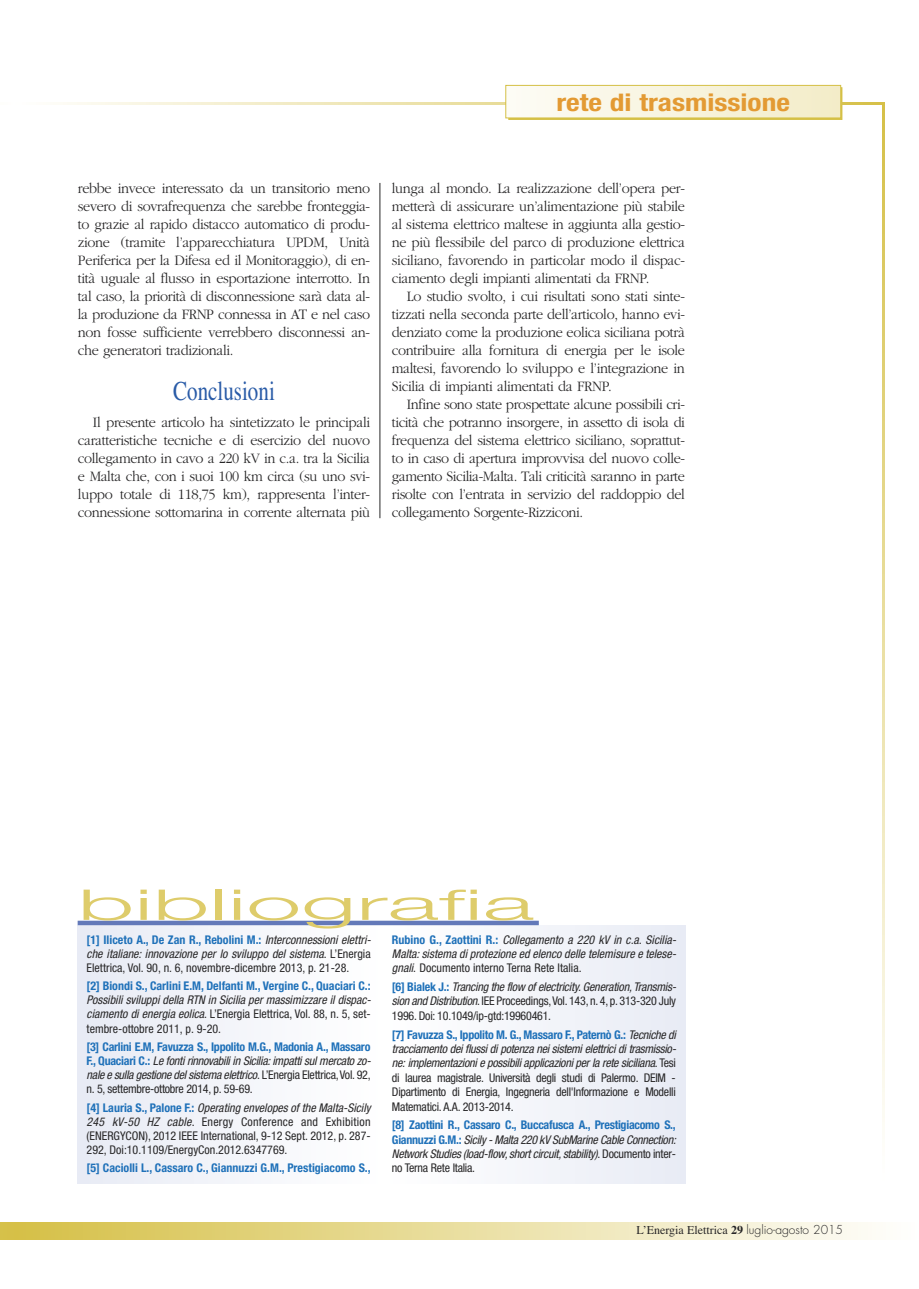
<style>
.page{position:relative;width:919px;height:1289px;background:#fff}
.page>*{position:absolute;margin:0;border:0;box-sizing:border-box;transform-origin:0 0}
.t1{font:42.3px "Helvetica Neue Light TT";color:#decc6b;scale:2.34 1}
.t2{font:27.3px "Times";color:#295ba7;scale:.77 1}
.t3{font:700 condensed 24.3px "Helvetica Neue";color:#e39a33;scale:1.21 1}
.t4{font:300 15px/18px "Garamond";letter-spacing:-.025em;color:#272627;text-align:justify;scale:.95 1}
.t5{font:italic condensed 12px/14.1px "Helvetica Neue";color:#272627;text-align:justify}
.t6{font:condensed 12px/14.4px "Helvetica Neue";letter-spacing:-.02em;color:#272627;text-align:justify}
.t7{font:700 condensed 12px "Helvetica Neue";color:#1f71b9}
.t8{font:12px "Times";color:#272627}
.s1{font-weight:700;font-style:normal;color:#1f71b9}
.s2{font-style:normal}
.s3{font-weight:700;color:#1f71b9}
.s4{font-style:italic}
.s5{font-weight:700}
.s6{font-family:"Futura";font-weight:300}
</style>
<div class="page">
<hr style="left:379px;top:183px;width:1px;height:335px;background:#272627">
<div style="left:9px;top:1222px;width:907px;height:17px;background:linear-gradient(to right,#d5bf46,#fffefd)"></div>
<div style="left:508px;top:87px;width:334px;height:33px;border:1px solid #d5c046"></div>
<svg style="left:882px;top:104px;width:2px;height:1018px;background:#e9dd9d"></svg>
<svg style="left:63px;top:102px;width:821px;height:2px"></svg>
<div style="left:506px;top:86px;width:334px;height:32px;background:linear-gradient(to right,#fdfcf6,#f3ecc8)"></div>
<div style="left:505px;top:85px;width:336px;height:33px;border:1px solid #d5c046"></div>
<div style="left:0;top:1222px;width:16px;height:17px;background:#d6c049"></div>
<div style="left:78px;top:926px;width:607px;height:257px;background:#f3f5fa"></div>
<div style="left:78px;top:920px;width:460px;height:5px;background:#6379b9"></div>
<h3 class="t3" style="left:556px;top:94px;width:194px">rete di trasmissione</h3>
<p class="t4" style="left:78px;top:179px;width:309px">rebbe invece interessato da un transitorio meno severo di sovrafrequenza che sarebbe fronteggia&shy;to grazie al rapido distacco automatico di produ&shy;zione (tramite l’apparecchiatura UPDM, Unità Periferica per la Difesa ed il Monitoraggio), di en&shy;tità uguale al flusso in esportazione interrotto. In tal caso, la priorità di disconnessione sarà data al&shy;la produzione da FRNP connessa in AT e nel caso non fosse sufficiente verrebbero disconnessi an&shy;che generatori tradizionali.</p>
<h2 class="t2" style="left:173px;top:374px;width:133px">Conclusioni</h2>
<p class="t4" style="left:78px;top:413px;width:309px;text-indent:15px">Il presente articolo ha sintetizzato le principali caratteristiche tecniche e di esercizio del nuovo collegamento in cavo a 220 kV in c.a. tra la Sicilia e Malta che, con i suoi 100 km circa (su uno svi&shy;luppo totale di 118,75 km), rappresenta l’inter&shy;connessione sottomarina in corrente alternata più</p>
<p class="t4" style="left:392px;top:179px;width:310px">lunga al mondo. La realizzazione dell’opera per&shy;metterà di assicurare un’alimentazione più stabile al sistema elettrico maltese in aggiunta alla gestio&shy;ne più flessibile del parco di produzione elettrica siciliano, favorendo in particolar modo il dispac&shy;ciamento degli impianti alimentati da FRNP.</p>
<p class="t4" style="left:392px;top:287px;width:310px;text-indent:15px">Lo studio svolto, i cui risultati sono stati sinte&shy;tizzati nella seconda parte dell’articolo, hanno evi&shy;denziato come la produzione eolica siciliana potrà contribuire alla fornitura di energia per le isole maltesi, favorendo lo sviluppo e l’integrazione in Sicilia di impianti alimentati da FRNP.</p>
<p class="t4" style="left:392px;top:395px;width:310px;text-indent:15px">Infine sono state prospettate alcune possibili cri&shy;ticità che potranno insorgere, in assetto di isola di frequenza del sistema elettrico siciliano, soprattut&shy;to in caso di apertura improvvisa del nuovo colle&shy;gamento Sicilia-Malta. Tali criticità saranno in parte risolte con l’entrata in servizio del raddoppio del collegamento Sorgente-Rizziconi.</p>
<h1 class="t1" style="left:78px;top:878px;width:196px">bibliografia</h1>
<p class="t5" style="left:87px;top:933px;width:285px"><span class="s1">[1] Iliceto A., De Zan R., Rebolini M.:</span> Interconnessioni elettri&shy;che italiane: innovazione per lo sviluppo del sistema<span class="s2">. L’Energia Elettrica, Vol. 90, n. 6, novembre-dicembre 2013, p. 21-28.</span></p>
<p class="t7" style="left:87px;top:981px;width:285px">[2] Biondi S., Carlini E.M, Delfanti M., Vergine C., Quaciari C.:</p>
<p class="t5" style="left:87px;top:994px;width:285px">Possibili sviluppi della RTN in Sicilia per massimizzare il dispac&shy;ciamento di energia eolica<span class="s2">. L’Energia Elettrica, Vol. 88, n. 5, set&shy;tembre-ottobre 2011, p. 9-20.</span></p>
<p class="t5" style="left:87px;top:1040px;width:285px"><span class="s1">[3] Carlini E.M, Favuzza S., Ippolito M.G., Madonia A., Massaro F., Quaciari C.:</span> Le fonti rinnovabili in Sicilia: impatti sul mercato zo&shy;nale e sulla gestione del sistema elettrico<span class="s2">. L’Energia Elettrica,Vol. 92, n. 5, settembre-ottobre 2014, p. 59-69.</span></p>
<p class="t6" style="left:87px;top:1101px;width:285px"><span class="s3">[4] Lauria S., Palone F.:</span> <span class="s4">Operating envelopes of the Malta-Sicily 245 kV-50 HZ cable</span>. Energy Conference and Exhibition (ENERGYCON), 2012 IEEE International, 9-12 Sept. 2012, p. 287- 292, Doi:10.1109/EnergyCon.2012.6347769.</p>
<p class="t7" style="left:87px;top:1163px;width:285px">[5] Caciolli L., Cassaro C., Giannuzzi G.M., Prestigiacomo S.,</p>
<p class="t5" style="left:392px;top:933px;width:284px"><span class="s1">Rubino G., Zaottini R.:</span> Collegamento a 220 kV in c.a. Sicilia-Malta: sistema di protezione ed elenco delle telemisure e telese&shy;gnali<span class="s2">. Documento interno Terna Rete Italia.</span></p>
<p class="t6" style="left:392px;top:980px;width:285px;text-align:left"><span class="s3">[6] Bialek J.:</span> <span class="s4">Trancing the flow of electricity. Generation, Transmis&shy;sion and Distribution</span>. IEE Proceedings,Vol. 143, n. 4, p. 313-320 July<br>1996. Doi: 10.1049/ip-gtd:19960461.</p>
<p class="t6" style="left:392px;top:1028px;width:285px"><span class="s3">[7] Favuzza S., Ippolito M. G., Massaro F., Paternò G.:</span> <span class="s4">Tecniche di tracciamento dei flussi di potenza nei sistemi elettrici di trasmissio&shy;ne: implementazioni e possibili applicazioni per la rete siciliana</span>. Tesi di laurea magistrale. Università degli studi di Palermo. DEIM - Dipartimento di Energia, Ingegneria dell'Informazione e Modelli Matematici. A.A. 2013-2014.</p>
<p class="t5" style="left:392px;top:1118px;width:285px"><span class="s1">[8] Zaottini R., Cassaro C., Buccafusca A., Prestigiacomo S., Giannuzzi G.M.:</span> Sicily - Malta 220 kV SubMarine Cable Connection:<br>Network Studies (load-flow, short circuit, stability)<span class="s2">. Documento inter&shy;no Terna Rete Italia.</span></p>
<p class="t8" style="left:636px;top:1222px;width:208px">L’Energia Elettrica <span class="s5">29</span> <span class="s6">luglio-agosto 2015</span></p>
</div>
